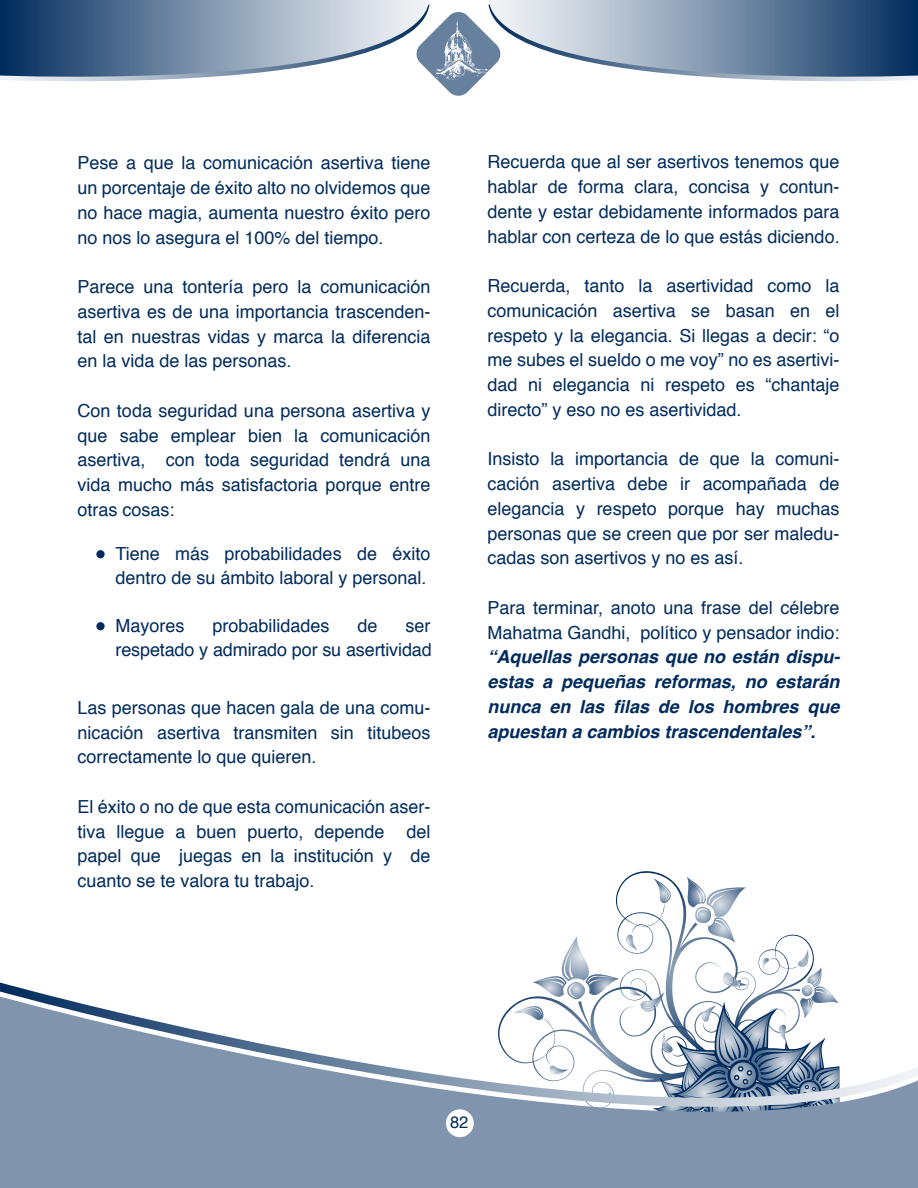
<style>
.page{position:relative;width:918px;height:1188px;background:#fff}
.page>*{position:absolute;margin:0;border:0;box-sizing:border-box;transform-origin:0 0}
.t1{font:18px/24.8px "Helvetica";color:#002b5c;text-align:justify}
.t2{font:italic 700 18px/24.8px "Helvetica";color:#002b5c;text-align:justify}
.t3{font:16.5px "Helvetica";color:#002b5c}
</style>
<div class="page">
<svg style="left:533px;top:871px;width:289px;height:112px"></svg>
<svg style="left:0;top:983px;width:834px;height:14px"></svg>
<svg style="left:0;top:997px;width:918px;height:191px;fill:#8095ad"></svg>
<div style="left:446px;top:1109px;width:28px;height:28px;background:#fff;border-radius:50%"></div>
<svg style="left:0;top:0;width:918px;height:96px"></svg>
<div style="left:96px;top:550px;width:9px;height:8px;background:#002b5c;border-radius:50%"></div>
<div style="left:96px;top:622px;width:9px;height:8px;background:#002b5c;border-radius:50%"></div>
<p class="t1" style="left:77px;top:151px;width:355px">Pese a que la comunicación asertiva tiene un porcentaje de éxito alto no olvidemos que no hace magia, aumenta nuestro éxito pero no nos lo asegura el 100% del tiempo.</p>
<p class="t1" style="left:77px;top:275px;width:354px">Parece una tontería pero la comunicación asertiva es de una importancia trascenden&shy;tal en nuestras vidas y marca la diferencia en la vida de las personas.</p>
<p class="t1" style="left:77px;top:399px;width:355px">Con toda seguridad una persona asertiva y que sabe emplear bien la comunicación asertiva, con toda seguridad tendrá una vida mucho más satisfactoria porque entre otras cosas:</p>
<p class="t1" style="left:115px;top:543px;width:316px;line-height:24px">Tiene más probabilidades de éxito dentro de su ámbito laboral y personal.</p>
<p class="t1" style="left:115px;top:614px;width:71px">Mayores</p>
<p class="t1" style="left:212px;top:614px;width:119px">probabilidades</p>
<p class="t1" style="left:358px;top:614px;width:22px">de</p>
<p class="t1" style="left:115px;top:615px;width:318px;line-height:24px;text-align:right">ser<br>respetado y admirado por su asertividad</p>
<p class="t1" style="left:77px;top:696px;width:354px">Las personas que hacen gala de una comu&shy;nicación asertiva transmiten sin titubeos correctamente lo que quieren.</p>
<p class="t1" style="left:77px;top:795px;width:354px">El éxito o no de que esta comunicación aser&shy;tiva llegue a buen puerto, depende del papel que juegas en la institución y de cuanto se te valora tu trabajo.</p>
<p class="t1" style="left:487px;top:150px;width:354px">Recuerda que al ser asertivos tenemos que hablar de forma clara, concisa y contun&shy;dente y estar debidamente informados para hablar con certeza de lo que estás diciendo.</p>
<p class="t1" style="left:487px;top:274px;width:353px">Recuerda, tanto la asertividad como la comunicación asertiva se basan en el respeto y la elegancia. Si llegas a decir: “o me subes el sueldo o me voy” no es asertivi&shy;dad ni elegancia ni respeto es “chantaje directo” y eso no es asertividad.</p>
<p class="t1" style="left:487px;top:447px;width:354px">Insisto la importancia de que la comuni&shy;cación asertiva debe ir acompañada de elegancia y respeto porque hay muchas personas que se creen que por ser maledu&shy;cadas son asertivos y no es así.</p>
<p class="t1" style="left:487px;top:596px;width:353px">Para terminar, anoto una frase del célebre<br>Mahatma Gandhi, político y pensador indio:</p>
<p class="t2" style="left:487px;top:645px;width:354px">“Aquellas personas que no están dispu&shy;estas a pequeñas reformas, no estarán nunca en las filas de los hombres que apuestan a cambios trascendentales”.</p>
<p class="t3" style="left:450px;top:1109px;width:20px">82</p>
</div>
